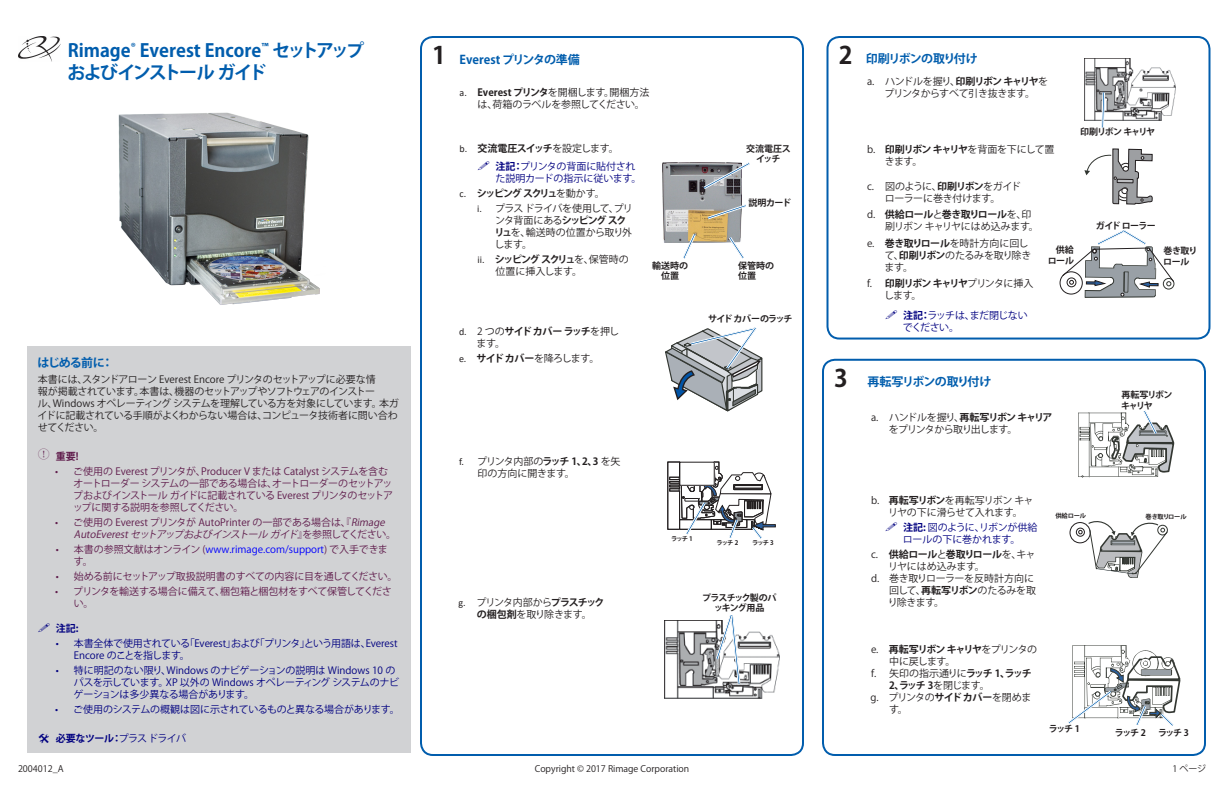
<style>
.page{position:relative;width:1224px;height:792px;background:#fff}
.page>*{position:absolute;margin:0;border:0;box-sizing:border-box;transform-origin:0 0}
.Step_number{font:700 24px "Koz Go Pro";color:#231f20}
.t1{font:700 18px/21.6px "Koz Go Pro";color:#015dad}
.heading_2{font:700 12px "Koz Go Pro";color:#015dad}
.heading_2-2{font:700 12px "Koz Go Pro";letter-spacing:-.07em;color:#015dad}
.heading_2-3{font:700 12px "Koz Go Pro";letter-spacing:-.09em;color:#015dad}
.Step_heading{font:700 12px "Koz Go Pro";letter-spacing:-.08em;color:#015dad}
.Body{font:10px/12px "Koz Go Pro";letter-spacing:-.04em;color:#231f20}
.t2{font:10px/12px "Koz Go Pro";letter-spacing:-.02em;color:#000080}
.t3{font:10px/12px "Koz Go Pro";letter-spacing:-.02em;color:#5f1b4b}
.t4{font:10px/12px "Koz Go Pro";color:#5f1b4b}
.Body-2{font:10px/12px "Koz Go Pro";letter-spacing:-.02em;color:#231f20}
.Body-3{font:10px/12px "Koz Go Pro";letter-spacing:-.07em;color:#231f20}
.Body-4{font:10px/12px "Koz Go Pro";letter-spacing:-.08em;color:#231f20}
.Body-5{font:10px/12px "Koz Go Pro";color:#231f20}
.Body-6{font:10px/12px "Koz Go Pro";letter-spacing:-.015em;color:#231f20}
.Body-7{font:10px/12px "Koz Go Pro";letter-spacing:-.01em;color:#231f20}
.t5{font:10px/12px "Koz Go Pro";letter-spacing:-.045em;color:#000080}
.t6{font:700 10px "Koz Go Pro";letter-spacing:-.025em;color:#000080}
.t7{font:700 10px "Koz Go Pro";letter-spacing:-.06em;color:#231f20}
.t8{font:700 10px "Koz Go Pro";letter-spacing:-.135em;color:#231f20}
.t9{font:700 10px "Koz Go Pro";color:#5f1b4b}
.Call_out{font:700 9px/10.8px "Koz Go Pro";letter-spacing:-.08em;color:#231f20}
.t10{font:9px "Koz Go Pro";color:#231f20}
.Call_out-2{font:700 9px/10.8px "Koz Go Pro";letter-spacing:-.1em;color:#231f20;text-align:center}
.Call_out-3{font:700 9px/10.8px "Koz Go Pro";letter-spacing:-.12em;color:#231f20}
.Call_out-4{font:700 9px "Koz Go Pro";letter-spacing:-.13em;color:#231f20}
.Call_out-5{font:700 9px/10.8px "Koz Go Pro";letter-spacing:-.03em;color:#231f20;text-align:center}
.Call_out-6{font:700 6.3px "Koz Go Pro";letter-spacing:-.095em;color:#231f20}
.Call_out-7{font:700 6.3px "Koz Go Pro";letter-spacing:-.055em;color:#231f20}
.s1{font-family:"Calibri"}
.s2{font-weight:700}
.s3{font-family:"Calibri";font-weight:400}
.s4{font-weight:400}
.s5{font-style:italic}
.s6{color:#00f}
</style>
<div class="page">
<img style="left:18px;top:36px;width:43px;height:25px">
<div style="left:826px;top:36px;width:384px;height:304px;border:2px solid #015dad;border-radius:12px"></div>
<div style="left:822px;top:359px;width:384px;height:397px;border:2px solid #015dad;border-radius:12px"></div>
<div style="left:27px;top:346px;width:384px;height:407px;background:#d1d2d4"></div>
<div style="left:420px;top:36px;width:384px;height:720px;border:2px solid #015dad;border-radius:12px"></div>
<svg style="left:665px;top:327px;width:97px;height:85px"></svg>
<svg style="left:667px;top:461px;width:109px;height:78px"></svg>
<img style="left:662px;top:163px;width:79px;height:79px">
<svg style="left:681px;top:232px;width:16px;height:27px"></svg>
<svg style="left:701px;top:162px;width:49px;height:29px"></svg>
<svg style="left:727px;top:235px;width:17px;height:24px"></svg>
<svg style="left:706px;top:203px;width:40px;height:18px"></svg>
<img style="left:1084px;top:59px;width:92px;height:61px">
<svg style="left:1101px;top:91px;width:5px;height:37px"></svg>
<img style="left:665px;top:621px;width:115px;height:77px">
<svg style="left:715px;top:615px;width:26px;height:71px"></svg>
<svg style="left:1084px;top:148px;width:69px;height:57px"></svg>
<div style="left:1059px;top:271px;width:24px;height:24px;border:1px solid #231f20;border-radius:50%"></div>
<svg style="left:1062px;top:230px;width:113px;height:68px"></svg>
<svg style="left:1078px;top:410px;width:96px;height:68px"></svg>
<svg style="left:1070px;top:523px;width:20px;height:20px"></svg>
<div style="left:1070px;top:522px;width:21px;height:21px;border:1px solid #231f20;border-radius:50%"></div>
<div style="left:1076px;top:528px;width:9px;height:9px;border:1px solid #231f20;border-radius:50%"></div>
<svg style="left:1078px;top:521px;width:90px;height:57px"></svg>
<svg style="left:1068px;top:645px;width:113px;height:81px"></svg>
<img style="left:118px;top:112px;width:202px;height:193px">
<p class="t1" style="left:67px;top:41px;width:298px">Rimage<sup>®</sup> Everest Encore<sup>™</sup> セットアップおよびインストール ガイド</p>
<p class="Step_number" style="left:839px;top:40px;width:15px">2</p>
<p class="Step_number" style="left:432px;top:40px;width:15px">1</p>
<p class="heading_2" style="left:460px;top:51px;width:122px">Everest プリンタの準備</p>
<p class="Body" style="left:478px;top:87px;width:173px;text-indent:-18px"><span class="s1">a.</span> <span class="s2">Everest プリンタ</span>を開梱します。開梱方法は、荷箱のラベルを参照してください。</p>
<p class="t7" style="left:460px;top:142px;width:161px"><span class="s3">b.</span> 交流電圧スイッチ<span class="s4">を設定します。</span></p>
<p class="t2" style="left:496px;top:161px;width:147px"><span class="s2">注記：</span>プリンタの背面に貼付された説明カードの指示に従います。</p>
<p class="t8" style="left:460px;top:187px;width:147px"><span class="s3">c.</span> シッピング スクリュ<span class="s4">を動かす。</span></p>
<p class="Body" style="left:494px;top:203px;width:140px;text-indent:-17px"><span class="s1">i.</span> プラス ドライバを使用して、プリンタ背面にある<span class="s2">シッピング スクリュ</span>を、輸送時の位置から取り外します。</p>
<p class="Body-7" style="left:496px;top:254px;width:135px;text-indent:-18px"><span class="s1">ii.</span> <span class="s2">シッピング スクリュ</span>を、保管時の位置に挿入します。</p>
<p class="Call_out-5" style="left:746px;top:143px;width:46px">交流電圧スイッチ</p>
<p class="Call_out" style="left:748px;top:198px;width:44px">説明カード</p>
<p class="Call_out" style="left:738px;top:261px;width:37px">保管時の位置</p>
<p class="Call_out" style="left:652px;top:261px;width:37px;text-align:center">輸送時の位置</p>
<p class="Step_heading" style="left:38px;top:354px;width:77px">はじめる前に：</p>
<p class="Body" style="left:38px;top:374px;width:363px">本書には、スタンドアローン Everest Encore プリンタのセットアップに必要な情<br>報が掲載されています。本書は、機器のセットアップやソフトウェアのインストー<br>ル、Windows オペレーティング システムを理解している方を対象にしています。本ガイドに記載されている手順がよくわからない場合は、コンピュータ技術者に問い合わせてください。</p>
<p class="t9" style="left:56px;top:449px;width:24px">重要!</p>
<p class="t3" style="left:73px;top:465px;width:322px;text-indent:-18px">• ご使用の Everest プリンタが、Producer V または Catalyst システムを含むオートローダー システムの一部である場合は、オートローダーのセットアップおよびインストール ガイドに記載されている Everest プリンタのセットアップに関する説明を参照してください。</p>
<p class="t4" style="left:74px;top:516px;width:324px;text-indent:-19px">• ご使用の Everest プリンタが AutoPrinter の一部である場合は、『<span class="s5">Rimage<br>AutoEverestセットアップおよびインストール ガイド</span>』を参照してください。</p>
<p class="t4" style="left:74px;top:543px;width:316px;text-indent:-18px">• 本書の参照文献はオンライン (<span class="s6">www.rimage.com/support</span>) で入手できます。</p>
<p class="t3" style="left:56px;top:570px;width:343px">• 始める前にセットアップ取扱説明書のすべての内容に目を通してください。</p>
<p class="t3" style="left:74px;top:585px;width:320px;text-indent:-18px">• プリンタを輸送する場合に備えて、梱包箱と梱包材をすべて保管してください。</p>
<p class="t6" style="left:56px;top:622px;width:24px">注記:</p>
<p class="t2" style="left:74px;top:638px;width:325px;text-indent:-18px">• 本書全体で使用されている「Everest」および「プリンタ」という用語は、Everest<br>Encore のことを指します。</p>
<p class="t2" style="left:74px;top:665px;width:327px;text-indent:-18px">• 特に明記のない限り、Windows のナビゲーションの説明は Windows 10 のパスを示しています。XP 以外の Windows オペレーティング システムのナビゲーションは多少異なる場合があります。</p>
<p class="t2" style="left:55px;top:704px;width:346px">• ご使用のシステムの概観は図に示されているものと異なる場合があります。</p>
<p class="t6" style="left:56px;top:731px;width:132px">必要なツール：<span class="s4">プラス ドライバ</span></p>
<p class="Body" style="left:477px;top:325px;width:144px;text-indent:-18px"><span class="s1">d.</span> 2 つの<span class="s2">サイド カバー ラッチ</span>を押します。</p>
<p class="Body" style="left:459px;top:352px;width:142px"><span class="s1">e.</span> <span class="s2">サイド カバー</span>を降ろします。</p>
<p class="Body-2" style="left:478px;top:455px;width:144px;text-indent:-18px"><span class="s1">f.</span> プリンタ内部の<span class="s2">ラッチ 1、2、3</span> を矢印の方向に開きます。</p>
<p class="Call_out" style="left:708px;top:314px;width:86px">サイド カバーのラッチ</p>
<p class="Call_out-6" style="left:671px;top:534px;width:23px">ラッチ 1</p>
<p class="Call_out-6" style="left:717px;top:538px;width:23px">ラッチ 2</p>
<p class="Call_out-6" style="left:752px;top:539px;width:23px">ラッチ 3</p>
<p class="Body-3" style="left:459px;top:597px;width:148px;text-align:center"><span class="s1">g.</span> プリンタ内部から<span class="s2">プラスチックの梱包剤</span>を取り除きます。</p>
<p class="Call_out-2" style="left:702px;top:593px;width:76px">プラスチック製のパッキング用品</p>
<p class="Step_number" style="left:834px;top:363px;width:15px">3</p>
<p class="heading_2-3" style="left:866px;top:51px;width:113px">印刷リボンの取り付け</p>
<p class="Body" style="left:867px;top:76px;width:183px;text-align:center">a. ハンドルを握り、<span class="s2">印刷リボン キャリヤ</span>をプリンタからすべて引き抜きます。</p>
<p class="Call_out-4" style="left:1080px;top:125px;width:77px">印刷リボン キャリヤ</p>
<p class="Body" style="left:885px;top:143px;width:171px;text-indent:-18px">b. <span class="s2">印刷リボン キャリヤ</span>を背面を下にして置きます。</p>
<p class="Body" style="left:867px;top:180px;width:155px;text-align:center">c. 図のように、<span class="s2">印刷リボン</span>をガイドローラーに巻き付けます。</p>
<p class="Body" style="left:885px;top:209px;width:155px;text-indent:-18px">d. <span class="s2">供給ロール</span>と<span class="s2">巻き取りロール</span>を、印刷リボン キャリヤにはめ込みます。</p>
<p class="Body-2" style="left:885px;top:237px;width:148px;text-indent:-18px">e. <span class="s2">巻き取りロール</span>を時計方向に回して、<span class="s2">印刷リボン</span>のたるみを取り除きます。</p>
<p class="Body-3" style="left:884px;top:278px;width:151px;text-indent:-17px">f. <span class="s2">印刷リボン キャリヤ</span>プリンタに挿入します。</p>
<p class="t5" style="left:903px;top:309px;width:127px"><span class="s2">注記：</span>ラッチは、まだ閉じないでください。</p>
<p class="Call_out" style="left:1096px;top:221px;width:61px">ガイド ローラー</p>
<p class="Call_out" style="left:1048px;top:245px;width:28px;text-align:right">供給ロール</p>
<p class="Call_out" style="left:1163px;top:246px;width:36px">巻き取りロール</p>
<p class="heading_2-2" style="left:867px;top:374px;width:125px">再転写リボンの取り付け</p>
<p class="Body-4" style="left:889px;top:411px;width:165px;text-indent:-18px">a. ハンドルを握り、<span class="s2">再転写リボン キャリア</span>をプリンタから取り出します。</p>
<p class="Call_out-3" style="left:1121px;top:390px;width:53px">再転写リボンキャリヤ</p>
<p class="Body" style="left:888px;top:494px;width:147px;text-indent:-17px">b. <span class="s2">再転写リボン</span>を再転写リボン キャリヤの下に滑らせて入れます。</p>
<p class="t2" style="left:903px;top:521px;width:136px"><span class="s2">注記:</span> 図のように、リボンが供給ロールの下に巻かれます。</p>
<p class="Body-6" style="left:888px;top:548px;width:149px;text-indent:-17px">c. <span class="s2">供給ロール</span>と<span class="s2">巻取りロール</span>を、キャリヤにはめ込みます。</p>
<p class="Body" style="left:888px;top:572px;width:150px;text-indent:-17px">d. 巻き取りローラーを反時計方向に回して、<span class="s2">再転写リボン</span>のたるみを取り除きます。</p>
<p class="Body" style="left:889px;top:644px;width:150px;text-indent:-18px">e. <span class="s2">再転写リボン キャリヤ</span>をプリンタの中に戻します。</p>
<p class="Body-5" style="left:889px;top:668px;width:144px;text-indent:-18px">f. 矢印の指示通りに<span class="s2">ラッチ 1、ラッチ<br>2、ラッチ 3</span>を閉じます。</p>
<p class="Body" style="left:889px;top:692px;width:144px;text-indent:-18px">g. プリンタの<span class="s2">サイド カバー</span>を閉めます。</p>
<p class="Call_out-6" style="left:1055px;top:512px;width:32px">供給ロール</p>
<p class="Call_out-7" style="left:1146px;top:512px;width:43px">巻き取りロール</p>
<p class="Call_out" style="left:1049px;top:724px;width:33px">ラッチ 1</p>
<p class="Call_out" style="left:1115px;top:728px;width:33px">ラッチ 2</p>
<p class="Call_out" style="left:1158px;top:728px;width:33px">ラッチ 3</p>
<p class="t10" style="left:18px;top:763px;width:47px">2004012_A</p>
<p class="t10" style="left:535px;top:763px;width:156px">Copyright © 2017 Rimage Corporation</p>
<p class="t10" style="left:1173px;top:763px;width:35px">1 ページ</p>
</div>
